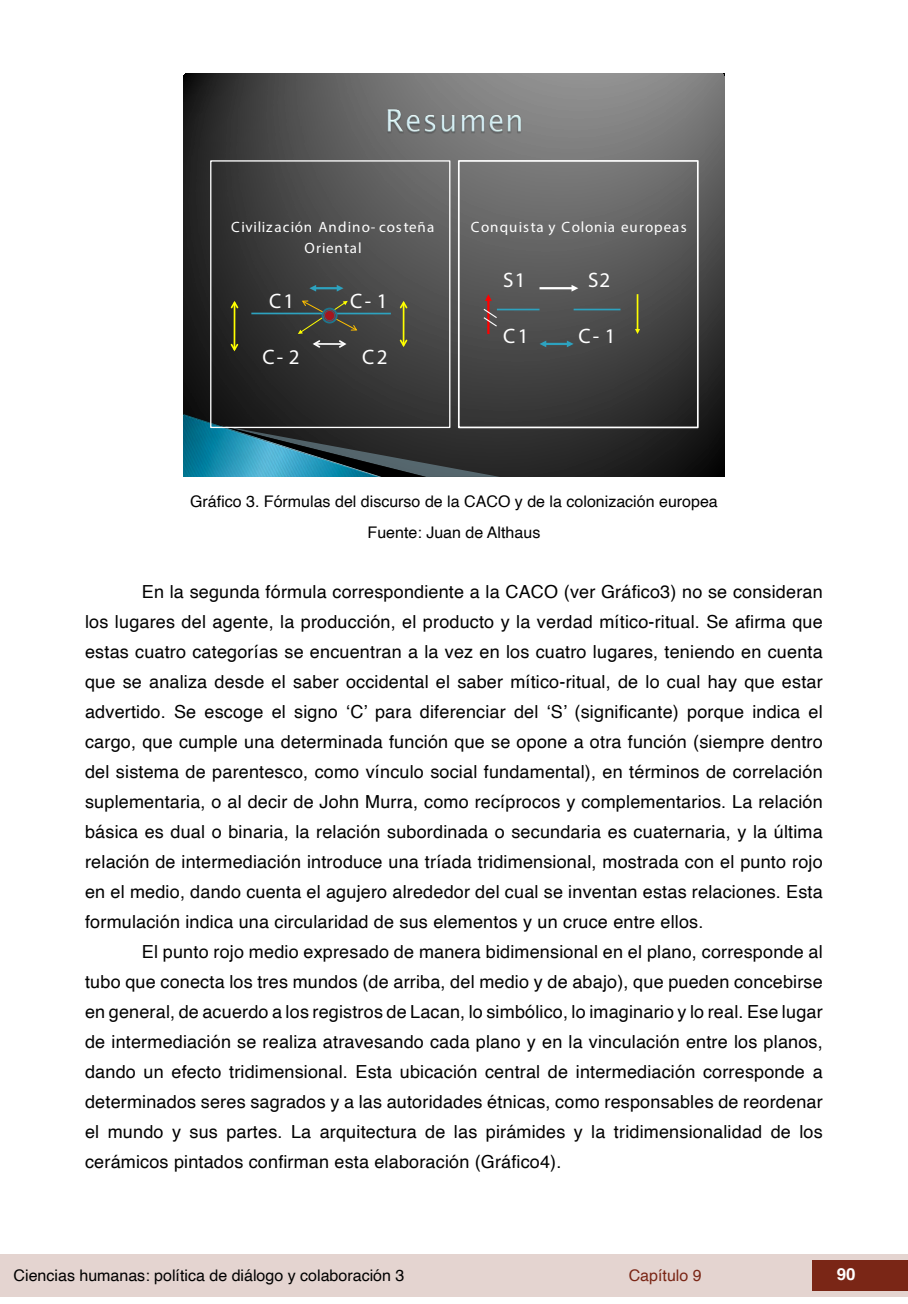
<style>
.page{position:relative;width:908px;height:1304px;background:#fff}
.page>*{position:absolute;margin:0;border:0;box-sizing:border-box;transform-origin:0 0}
.t1{font:21px "Myriad Pro";letter-spacing:.105em;color:#fff}
.t2{font:18px/30px "Helvetica";letter-spacing:.01em;color:#000;text-align:justify}
.t3{font:700 16.8px "Helvetica";color:#fff}
.t4{font:16px/30.6px "Helvetica";color:#000;text-align:center}
.t5{font:16px "Helvetica";color:#7a2616}
.t6{font:15px/21px "Myriad Pro";letter-spacing:.07em;color:#fff;text-align:center}
</style>
<div class="page">
<div style="left:0;top:1254px;width:906px;height:43px;background:#e4d4d0"></div>
<div style="left:812px;top:1261px;width:95px;height:30px;background:#7a2616"></div>
<svg style="left:184px;top:74px;width:540px;height:403px;background:#4b4b4b"></svg>
<svg style="left:184px;top:414px;width:315px;height:63px;background:#294e59"></svg>
<div style="left:210px;top:160px;width:240px;height:268px;border:1px solid #fff"></div>
<div style="left:458px;top:160px;width:240px;height:268px;border:2px solid #fff"></div>
<img style="left:364px;top:95px;width:180px;height:51px">
<hr style="left:251px;top:313px;width:139px;height:1px;background:#2da2bf">
<hr style="left:315px;top:287px;width:23px;height:2px;background:#2da2bf">
<svg style="left:336px;top:285px;width:7px;height:7px"></svg>
<svg style="left:309px;top:285px;width:7px;height:7px"></svg>
<hr style="left:539px;top:287px;width:33px;height:2px;background:#fff">
<svg style="left:571px;top:285px;width:7px;height:7px"></svg>
<hr style="left:496px;top:309px;width:43px;height:1px;background:#2da2bf">
<hr style="left:573px;top:309px;width:47px;height:1px;background:#2da2bf">
<hr style="left:545px;top:343px;width:22px;height:2px;background:#2da2bf">
<svg style="left:566px;top:341px;width:7px;height:6px"></svg>
<svg style="left:539px;top:341px;width:7px;height:6px"></svg>
<hr style="left:636px;top:294px;width:2px;height:36px;background:#ff0">
<svg style="left:634px;top:329px;width:5px;height:5px"></svg>
<hr style="left:487px;top:300px;width:2px;height:34px;background:#f00">
<svg style="left:485px;top:294px;width:6px;height:7px"></svg>
<hr style="left:402px;top:303px;width:2px;height:42px;background:#ff0">
<svg style="left:398px;top:338px;width:10px;height:11px"></svg>
<svg style="left:398px;top:299px;width:10px;height:11px"></svg>
<hr style="left:233px;top:303px;width:2px;height:47px;background:#ff0">
<svg style="left:229px;top:342px;width:11px;height:11px"></svg>
<svg style="left:229px;top:299px;width:11px;height:11px"></svg>
<svg style="left:482px;top:308px;width:16px;height:20px"></svg>
<svg style="left:298px;top:300px;width:59px;height:49px;background:#4a4b43"></svg>
<p class="t6" style="left:231px;top:217px;width:205px">Civilización Andino- costeña<br>Oriental</p>
<p class="t1" style="left:269px;top:288px;width:27px">C1</p>
<p class="t1" style="left:350px;top:288px;width:39px">C-1</p>
<p class="t1" style="left:262px;top:344px;width:39px">C-2</p>
<p class="t1" style="left:362px;top:344px;width:27px">C2</p>
<p class="t6" style="left:470px;top:217px;width:217px">Conquista y Colonia europeas</p>
<p class="t1" style="left:503px;top:267px;width:24px">S1</p>
<p class="t1" style="left:587px;top:267px;width:24px">S2</p>
<p class="t1" style="left:503px;top:323px;width:27px">C1</p>
<p class="t1" style="left:578px;top:323px;width:39px">C-1</p>
<p class="t4" style="left:190px;top:487px;width:529px">Gráfico 3. Fórmulas del discurso de la CACO y de la colonización europea<br>Fuente: Juan de Althaus</p>
<p class="t2" style="left:85px;top:577px;width:738px;text-indent:57px">En la segunda fórmula correspondiente a la CACO (ver Gráfico3) no se consideran los lugares del agente, la producción, el producto y la verdad mítico-ritual. Se afirma que estas cuatro categorías se encuentran a la vez en los cuatro lugares, teniendo en cuenta que se analiza desde el saber occidental el saber mítico-ritual, de lo cual hay que estar advertido. Se escoge el signo ‘C’ para diferenciar del ‘S’ (significante) porque indica el cargo, que cumple una determinada función que se opone a otra función (siempre dentro del sistema de parentesco, como vínculo social fundamental), en términos de correlación suplementaria, o al decir de John Murra, como recíprocos y complementarios. La relación básica es dual o binaria, la relación subordinada o secundaria es cuaternaria, y la última relación de intermediación introduce una tríada tridimensional, mostrada con el punto rojo en el medio, dando cuenta el agujero alrededor del cual se inventan estas relaciones. Esta formulación indica una circularidad de sus elementos y un cruce entre ellos.</p>
<p class="t2" style="left:85px;top:937px;width:738px;text-indent:57px">El punto rojo medio expresado de manera bidimensional en el plano, corresponde al tubo que conecta los tres mundos (de arriba, del medio y de abajo), que pueden concebirse en general, de acuerdo a los registros de Lacan, lo simbólico, lo imaginario y lo real. Ese lugar de intermediación se realiza atravesando cada plano y en la vinculación entre los planos, dando un efecto tridimensional. Esta ubicación central de intermediación corresponde a determinados seres sagrados y a las autoridades étnicas, como responsables de reordenar el mundo y sus partes. La arquitectura de las pirámides y la tridimensionalidad de los cerámicos pintados confirman esta elaboración (Gráfico4).</p>
<p class="t4" style="left:14px;top:1260px;width:392px">Ciencias humanas: política de diálogo y colaboración 3</p>
<p class="t5" style="left:628px;top:1263px;width:74px">Capítulo 9</p>
<p class="t3" style="left:836px;top:1264px;width:20px">90</p>
</div>
